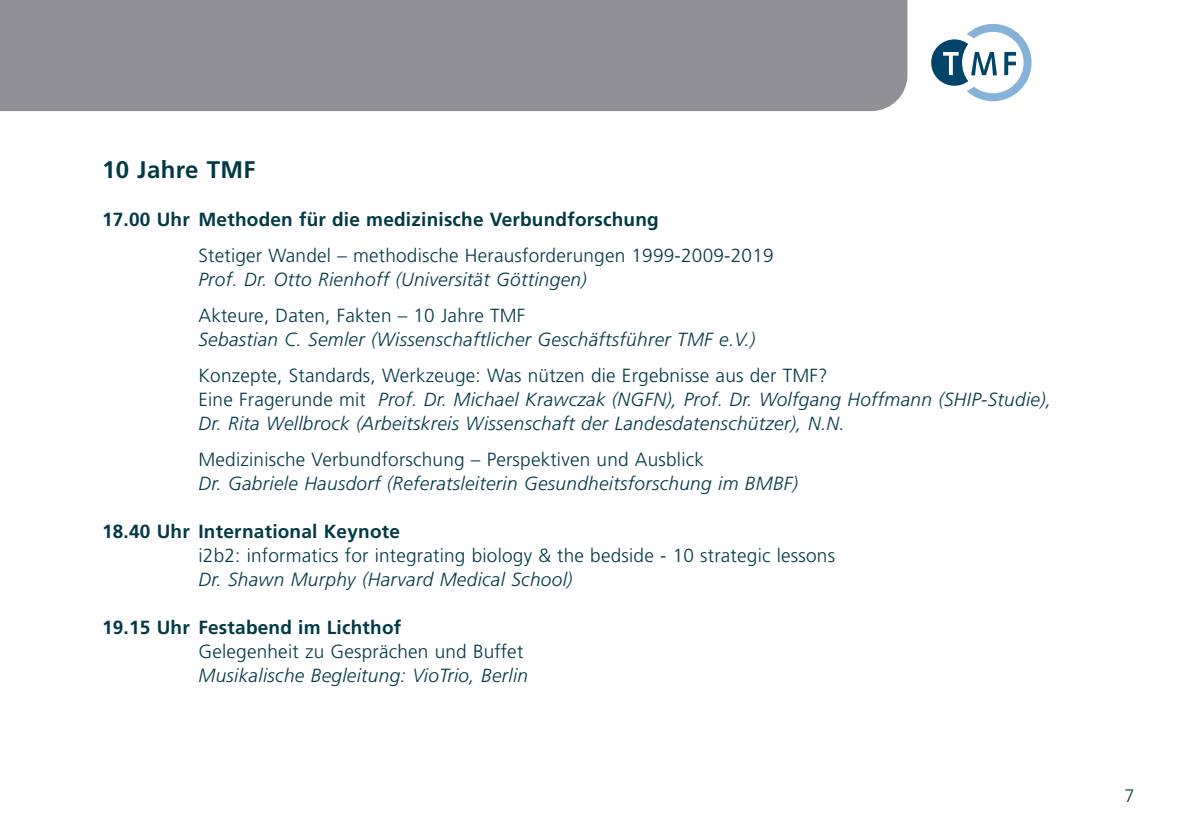
<style>
.page{position:relative;width:1191px;height:834px;background:#fff}
.page>*{position:absolute;margin:0;border:0;box-sizing:border-box;transform-origin:0 0}
.t1{font:700 24px "Frutiger";letter-spacing:.015em;color:#003a47}
.t2{font:italic 300 19px/24px "Frutiger";letter-spacing:.015em;color:#003a47}
.t3{font:300 19px "Frutiger";letter-spacing:.01em;color:#003a47}
.t4{font:700 19px "Frutiger";letter-spacing:.01em;color:#003a47}
.t5{font:300 18px "Frutiger";color:#003a47}
.s1{font-style:normal}
</style>
<div class="page">
<svg style="left:0;top:0;width:1032px;height:112px;background:#9a9a9f"></svg>
<p class="t1" style="left:102px;top:160px;width:155px">10 Jahre TMF</p>
<p class="t4" style="left:102px;top:211px;width:558px">17.00 Uhr Methoden für die medizinische Verbundforschung</p>
<p class="t3" style="left:198px;top:247px;width:576px">Stetiger Wandel – methodische Herausforderungen 1999-2009-2019</p>
<p class="t2" style="left:198px;top:269px;width:390px">Prof. Dr. Otto Rienhoff (Universität Göttingen)</p>
<p class="t3" style="left:198px;top:307px;width:328px">Akteure, Daten, Fakten – 10 Jahre TMF</p>
<p class="t2" style="left:198px;top:329px;width:558px">Sebastian C. Semler (Wissenschaftlicher Geschäftsführer TMF e.V.)</p>
<p class="t2" style="left:198px;top:365px;width:854px"><span class="s1">Konzepte, Standards, Werkzeuge: Was nützen die Ergebnisse aus der TMF?<br>Eine Fragerunde mit</span> Prof. Dr. Michael Krawczak (NGFN), Prof. Dr. Wolfgang Hoffmann (SHIP-Studie),<br>Dr. Rita Wellbrock (Arbeitskreis Wissenschaft der Landesdatenschützer), N.N.</p>
<p class="t3" style="left:198px;top:451px;width:507px">Medizinische Verbundforschung – Perspektiven und Ausblick</p>
<p class="t2" style="left:198px;top:473px;width:601px">Dr. Gabriele Hausdorf (Referatsleiterin Gesundheitsforschung im BMBF)</p>
<p class="t4" style="left:102px;top:523px;width:299px">18.40 Uhr International Keynote</p>
<p class="t3" style="left:198px;top:547px;width:638px">i2b2: informatics for integrating biology &amp; the bedside - 10 strategic lessons</p>
<p class="t2" style="left:198px;top:569px;width:375px">Dr. Shawn Murphy (Harvard Medical School)</p>
<p class="t4" style="left:102px;top:619px;width:301px">19.15 Uhr Festabend im Lichthof</p>
<p class="t3" style="left:198px;top:643px;width:326px">Gelegenheit zu Gesprächen und Buffet</p>
<p class="t2" style="left:198px;top:665px;width:331px">Musikalische Begleitung: VioTrio, Berlin</p>
<p class="t5" style="left:1124px;top:788px;width:12px">7</p>
</div>
